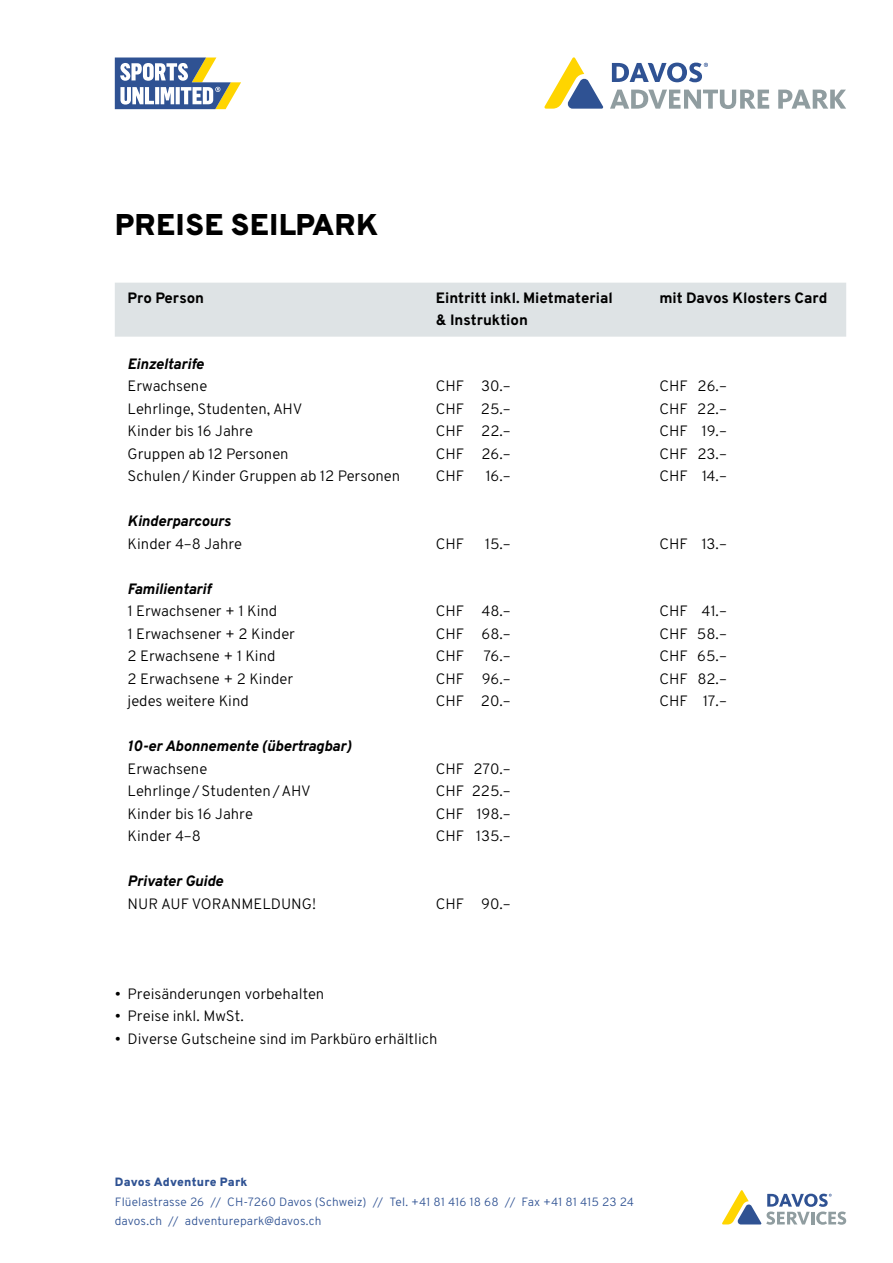
<style>
.page{position:relative;width:893px;height:1263px;background:#fff}
.page>*{position:absolute;margin:0;border:0;box-sizing:border-box;transform-origin:0 0}
.t1{font:800 30px "Overpass";letter-spacing:.01em;color:#000}
.t2{font:300 15px "Overpass";color:#000}
.t3{font:italic 800 15px "Overpass";color:#000}
.t4{font:800 15px "Overpass";color:#000}
.t5{font:300 12px/19.2px "Overpass";letter-spacing:.01em;color:#2f5293}
.t6{font:800 12px "Overpass";letter-spacing:.015em;color:#2f5293}
</style>
<div class="page">
<svg style="left:115px;top:58px;width:126px;height:51px"></svg>
<div style="left:115px;top:283px;width:731px;height:54px;background:#dee3e5"></div>
<svg style="left:610px;top:90px;width:159px;height:19px"></svg>
<svg style="left:778px;top:90px;width:68px;height:19px"></svg>
<svg style="left:544px;top:57px;width:59px;height:52px"></svg>
<svg style="left:612px;top:63px;width:96px;height:19px"></svg>
<svg style="left:722px;top:1190px;width:124px;height:35px"></svg>
<h1 class="t1" style="left:115px;top:206px;width:265px">PREISE SEILPARK</h1>
<p class="t4" style="left:128px;top:288px;width:78px">Pro Person</p>
<p class="t4" style="left:436px;top:288px;width:178px">Eintritt inkl. Mietmaterial</p>
<p class="t4" style="left:659px;top:288px;width:170px">mit Davos Klosters Card</p>
<p class="t4" style="left:436px;top:311px;width:94px">&amp; Instruktion</p>
<p class="t3" style="left:128px;top:354px;width:78px">Einzeltarife</p>
<p class="t2" style="left:128px;top:377px;width:81px">Erwachsene</p>
<p class="t2" style="left:436px;top:377px;width:76px">CHF 30.–</p>
<p class="t2" style="left:659px;top:377px;width:69px">CHF 26.–</p>
<p class="t2" style="left:128px;top:400px;width:176px">Lehrlinge, Studenten, AHV</p>
<p class="t2" style="left:436px;top:400px;width:76px">CHF 25.–</p>
<p class="t2" style="left:659px;top:400px;width:69px">CHF 22.–</p>
<p class="t2" style="left:128px;top:422px;width:127px">Kinder bis 16 Jahre</p>
<p class="t2" style="left:436px;top:422px;width:76px">CHF 22.–</p>
<p class="t2" style="left:659px;top:422px;width:69px">CHF 19.–</p>
<p class="t2" style="left:128px;top:445px;width:163px">Gruppen ab 12 Personen</p>
<p class="t2" style="left:436px;top:445px;width:76px">CHF 26.–</p>
<p class="t2" style="left:659px;top:445px;width:69px">CHF 23.–</p>
<p class="t2" style="left:128px;top:467px;width:274px">Schulen/Kinder Gruppen ab 12 Personen</p>
<p class="t2" style="left:436px;top:467px;width:30px">CHF</p>
<p class="t2" style="left:485px;top:467px;width:27px">16.–</p>
<p class="t2" style="left:659px;top:467px;width:69px">CHF 14.–</p>
<p class="t3" style="left:128px;top:511px;width:105px">Kinderparcours</p>
<p class="t2" style="left:128px;top:535px;width:116px">Kinder 4–8 Jahre</p>
<p class="t2" style="left:436px;top:535px;width:30px">CHF</p>
<p class="t2" style="left:485px;top:535px;width:27px">15.–</p>
<p class="t2" style="left:659px;top:535px;width:69px">CHF 13.–</p>
<p class="t3" style="left:128px;top:579px;width:85px">Familientarif</p>
<p class="t2" style="left:128px;top:602px;width:151px">1 Erwachsener + 1 Kind</p>
<p class="t2" style="left:436px;top:602px;width:76px">CHF 48.–</p>
<p class="t2" style="left:659px;top:602px;width:69px">CHF 41.–</p>
<p class="t2" style="left:128px;top:625px;width:169px">1 Erwachsener + 2 Kinder</p>
<p class="t2" style="left:436px;top:625px;width:76px">CHF 68.–</p>
<p class="t2" style="left:659px;top:625px;width:69px">CHF 58.–</p>
<p class="t2" style="left:128px;top:647px;width:150px">2 Erwachsene + 1 Kind</p>
<p class="t2" style="left:436px;top:647px;width:30px">CHF</p>
<p class="t2" style="left:483px;top:647px;width:29px">76.–</p>
<p class="t2" style="left:659px;top:647px;width:69px">CHF 65.–</p>
<p class="t2" style="left:128px;top:670px;width:167px">2 Erwachsene + 2 Kinder</p>
<p class="t2" style="left:436px;top:670px;width:76px">CHF 96.–</p>
<p class="t2" style="left:659px;top:670px;width:69px">CHF 82.–</p>
<p class="t2" style="left:128px;top:692px;width:123px">jedes weitere Kind</p>
<p class="t2" style="left:436px;top:692px;width:76px">CHF 20.–</p>
<p class="t2" style="left:659px;top:692px;width:69px">CHF 17.–</p>
<p class="t3" style="left:128px;top:736px;width:225px">10-er Abonnemente (übertragbar)</p>
<p class="t2" style="left:128px;top:760px;width:81px">Erwachsene</p>
<p class="t2" style="left:436px;top:760px;width:76px">CHF 270.–</p>
<p class="t2" style="left:128px;top:782px;width:185px">Lehrlinge/Studenten/AHV</p>
<p class="t2" style="left:436px;top:782px;width:76px">CHF 225.–</p>
<p class="t2" style="left:128px;top:805px;width:127px">Kinder bis 16 Jahre</p>
<p class="t2" style="left:436px;top:805px;width:76px">CHF 198.–</p>
<p class="t2" style="left:128px;top:827px;width:75px">Kinder 4–8</p>
<p class="t2" style="left:436px;top:827px;width:76px">CHF 135.–</p>
<p class="t3" style="left:128px;top:871px;width:97px">Privater Guide</p>
<p class="t2" style="left:128px;top:895px;width:190px">NUR AUF VORANMELDUNG!</p>
<p class="t2" style="left:436px;top:895px;width:76px">CHF 90.–</p>
<p class="t2" style="left:115px;top:984px;width:211px">• Preisänderungen vorbehalten</p>
<p class="t2" style="left:115px;top:1007px;width:130px">• Preise inkl. MwSt.</p>
<p class="t2" style="left:115px;top:1029px;width:324px">• Diverse Gutscheine sind im Parkbüro erhältlich</p>
<p class="t6" style="left:115px;top:1175px;width:134px">Davos Adventure Park</p>
<p class="t5" style="left:115px;top:1192px;width:521px">Flüelastrasse 26 // CH-7260 Davos (Schweiz) // Tel. +41 81 416 18 68 // Fax +41 81 415 23 24 davos.ch // adventurepark@davos.ch</p>
</div>
